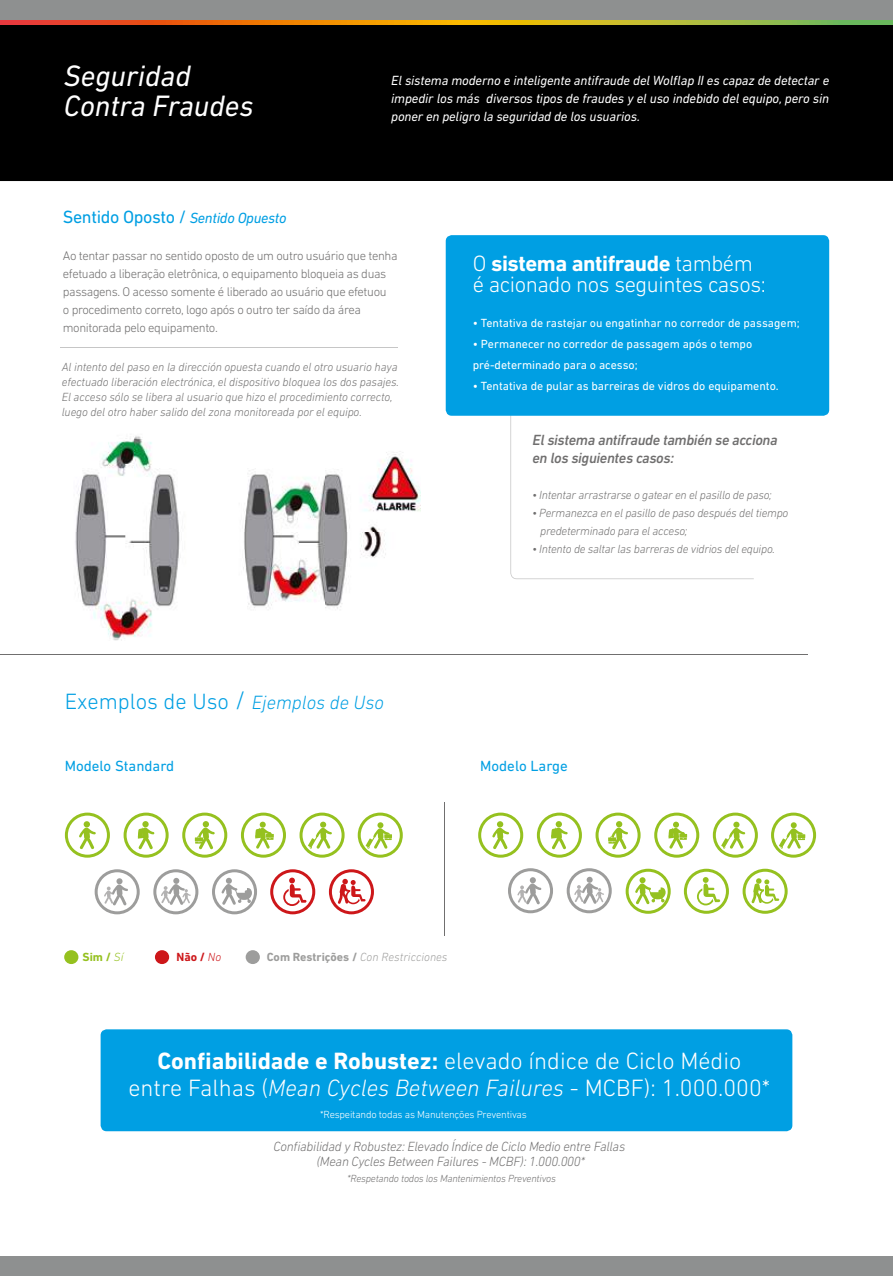
<style>
.page{position:relative;width:893px;height:1276px;background:#fff}
.page>*{position:absolute;margin:0;border:0;box-sizing:border-box;transform-origin:0 0}
.t1{font:italic 30px/30px "DIN Next LT Pro";color:#fff}
.t2{font:300 24px/27px "DIN Next LT Pro";color:#fff;text-align:center}
.t3{font:300 22.5px/21px "DIN Next LT Pro";letter-spacing:-.02em;color:#fff}
.t4{font:300 22.5px "DIN Next LT Pro";color:#009fe3}
.t5{font:18px "DIN Next LT Pro";letter-spacing:-.02em;color:#009fe3}
.t6{font:italic 500 15px/18px "DIN Next LT Pro";letter-spacing:-.02em;color:#706f6f}
.t7{font:15px "DIN Next LT Pro";color:#009fe3}
.t8{font:italic 13.5px/18px "DIN Next LT Pro";letter-spacing:-.01em;color:#fff;text-align:justify}
.t9{font:italic 300 13.5px/15px "DIN Next LT Pro";letter-spacing:-.02em;color:#706f6f;text-align:center}
.t10{font:300 12.75px/18px "DIN Next LT Pro";letter-spacing:-.03em;color:#706f6f}
.t11{font:italic 300 12px/15px "DIN Next LT Pro";letter-spacing:-.01em;color:#706f6f}
.t12{font:12px/21px "DIN Next LT Pro";color:#fff}
.t13{font:italic 300 12px "DIN Next LT Pro";color:#9d9d9c}
.t14{font:700 12px "DIN Next LT Pro";color:#95c11f}
.t15{font:700 12px "DIN Next LT Pro";color:#cd171a}
.t16{font:italic 300 10.5px "DIN Next LT Pro";letter-spacing:-.02em;color:#706f6f}
.t17{font:300 10.5px "DIN Next LT Pro";letter-spacing:-.02em;color:#fff}
.s1{font-style:italic;font-size:15px}
.s2{font-weight:700}
.s3{font-size:25.5px}
.s4{font-style:italic;font-size:19.5px}
.s5{font-weight:300;font-style:italic}
.s6{font-weight:700;font-style:normal}
.s7{font-style:italic}
</style>
<div class="page">
<svg style="left:510px;top:416px;width:244px;height:163px"></svg>
<div style="left:446px;top:235px;width:383px;height:181px;background:#009fe3;border-radius:6px"></div>
<div style="left:0;top:24px;width:893px;height:157px;background:#000"></div>
<svg style="left:0;top:19px;width:893px;height:5px;background:#c39337"></svg>
<div style="left:0;top:0;width:893px;height:19px;background:#8e9090"></div>
<hr style="left:0;top:654px;width:808px;height:1px;background:#706f6f">
<div style="left:0;top:1256px;width:893px;height:20px;background:#8e9090"></div>
<img style="left:75px;top:436px;width:346px;height:204px">
<div style="left:101px;top:1029px;width:691px;height:102px;background:#009fe3;border-radius:6px"></div>
<hr style="left:60px;top:347px;width:337px;height:1px;background:#c6c6c6">
<hr style="left:445px;top:802px;width:1px;height:133px;background:#706f6f">
<svg style="left:65px;top:812px;width:45px;height:45px"></svg>
<svg style="left:478px;top:812px;width:45px;height:45px"></svg>
<svg style="left:182px;top:812px;width:45px;height:45px"></svg>
<svg style="left:595px;top:812px;width:46px;height:45px"></svg>
<div style="left:155px;top:950px;width:14px;height:14px;background:#cd171a;border-radius:50%"></div>
<div style="left:246px;top:950px;width:14px;height:14px;background:#9d9d9c;border-radius:50%"></div>
<div style="left:64px;top:950px;width:14px;height:14px;background:#95c11f;border-radius:50%"></div>
<svg style="left:124px;top:812px;width:45px;height:45px"></svg>
<svg style="left:537px;top:812px;width:45px;height:45px"></svg>
<svg style="left:241px;top:812px;width:45px;height:45px"></svg>
<svg style="left:654px;top:812px;width:45px;height:45px"></svg>
<svg style="left:300px;top:812px;width:45px;height:45px"></svg>
<svg style="left:713px;top:812px;width:45px;height:45px"></svg>
<svg style="left:358px;top:812px;width:45px;height:45px"></svg>
<svg style="left:771px;top:812px;width:45px;height:45px"></svg>
<svg style="left:95px;top:869px;width:45px;height:45px"></svg>
<svg style="left:153px;top:869px;width:45px;height:45px"></svg>
<svg style="left:270px;top:869px;width:45px;height:45px"></svg>
<svg style="left:329px;top:869px;width:45px;height:45px"></svg>
<svg style="left:212px;top:869px;width:45px;height:45px"></svg>
<svg style="left:508px;top:868px;width:45px;height:45px"></svg>
<svg style="left:567px;top:868px;width:45px;height:45px"></svg>
<svg style="left:626px;top:868px;width:45px;height:46px"></svg>
<svg style="left:684px;top:868px;width:45px;height:46px"></svg>
<svg style="left:743px;top:868px;width:45px;height:46px"></svg>
<h1 class="t1" style="left:64px;top:61px;width:191px">Seguridad<br>Contra Fraudes</h1>
<p class="t8" style="left:391px;top:71px;width:439px">El sistema moderno e inteligente antifraude del Wolflap II es capaz de detectar e impedir los más diversos tipos de fraudes y el uso indebido del equipo, pero sin poner en peligro la seguridad de los usuarios.</p>
<h3 class="t5" style="left:63px;top:207px;width:225px">Sentido Oposto / <span class="s1">Sentido Opuesto</span></h3>
<p class="t10" style="left:63px;top:246px;width:336px">Ao tentar passar no sentido oposto de um outro usuário que tenha efetuado a liberação eletrônica, o equipamento bloqueia as duas passagens. O acesso somente é liberado ao usuário que efetuou<br>o procedimento correto, logo após o outro ter saído da área monitorada pelo equipamento.</p>
<h3 class="t3" style="left:473px;top:253px;width:295px">O <span class="s2">sistema antifraude</span> também é acionado nos seguintes casos:</h3>
<p class="t12" style="left:473px;top:312px;width:328px">• Tentativa de rastejar ou engatinhar no corredor de passagem;</p>
<p class="t12" style="left:473px;top:333px;width:281px">• Permanecer no corredor de passagem após o tempo pré-determinado para o acesso;</p>
<p class="t12" style="left:473px;top:375px;width:307px">• Tentativa de pular as barreiras de vidros do equipamento.</p>
<p class="t11" style="left:62px;top:360px;width:339px">Al intento del paso en la dirección opuesta cuando el otro usuario haya efectuado liberación electrónica, el dispositivo bloquea los dos pasajes.<br>El acceso sólo se libera al usuario que hizo el procedimiento correcto, luego del otro haber salido del zona monitoreada por el equipo.</p>
<h3 class="t4" style="left:65px;top:688px;width:321px">Exemplos de Uso <span class="s3">/</span> <span class="s4">Ejemplos de Uso</span></h3>
<p class="t6" style="left:532px;top:431px;width:247px">El sistema antifraude también se acciona en los siguientes casos:</p>
<p class="t11" style="left:532px;top:487px;width:241px">• Intentar arrastrarse o gatear en el pasillo de paso;</p>
<p class="t11" style="left:540px;top:504px;width:250px;line-height:18px;text-indent:-8px">• Permanezca en el pasillo de paso después del tiempo predeterminado para el acceso;</p>
<p class="t11" style="left:532px;top:541px;width:244px">• Intento de saltar las barreras de vidrios del equipo.</p>
<p class="t7" style="left:65px;top:757px;width:111px">Modelo Standard</p>
<p class="t7" style="left:480px;top:757px;width:89px">Modelo Large</p>
<p class="t14" style="left:83px;top:949px;width:42px">Sim / <span class="s5">Sí</span></p>
<p class="t15" style="left:177px;top:949px;width:46px">Não / <span class="s5">No</span></p>
<p class="t13" style="left:267px;top:950px;width:182px"><span class="s6">Com Restrições /</span> Con Restricciones</p>
<h2 class="t2" style="left:128px;top:1047px;width:643px"><span class="s2">Confiabilidade e Robustez:</span> elevado índice de Ciclo Médio entre Falhas (<span class="s7">Mean Cycles Between Failures</span> - MCBF): 1.000.000*</h2>
<p class="t9" style="left:273px;top:1139px;width:353px">Confiabilidad y Robustez: Elevado Índice de Ciclo Medio entre Fallas (Mean Cycles Between Failures - MCBF): 1.000.000*</p>
<p class="t17" style="left:320px;top:1108px;width:208px">*Respeitando todas as Manutenções Preventivas</p>
<p class="t16" style="left:347px;top:1172px;width:210px">*Respetando todos los Mantenimientos Preventivos</p>
</div>
